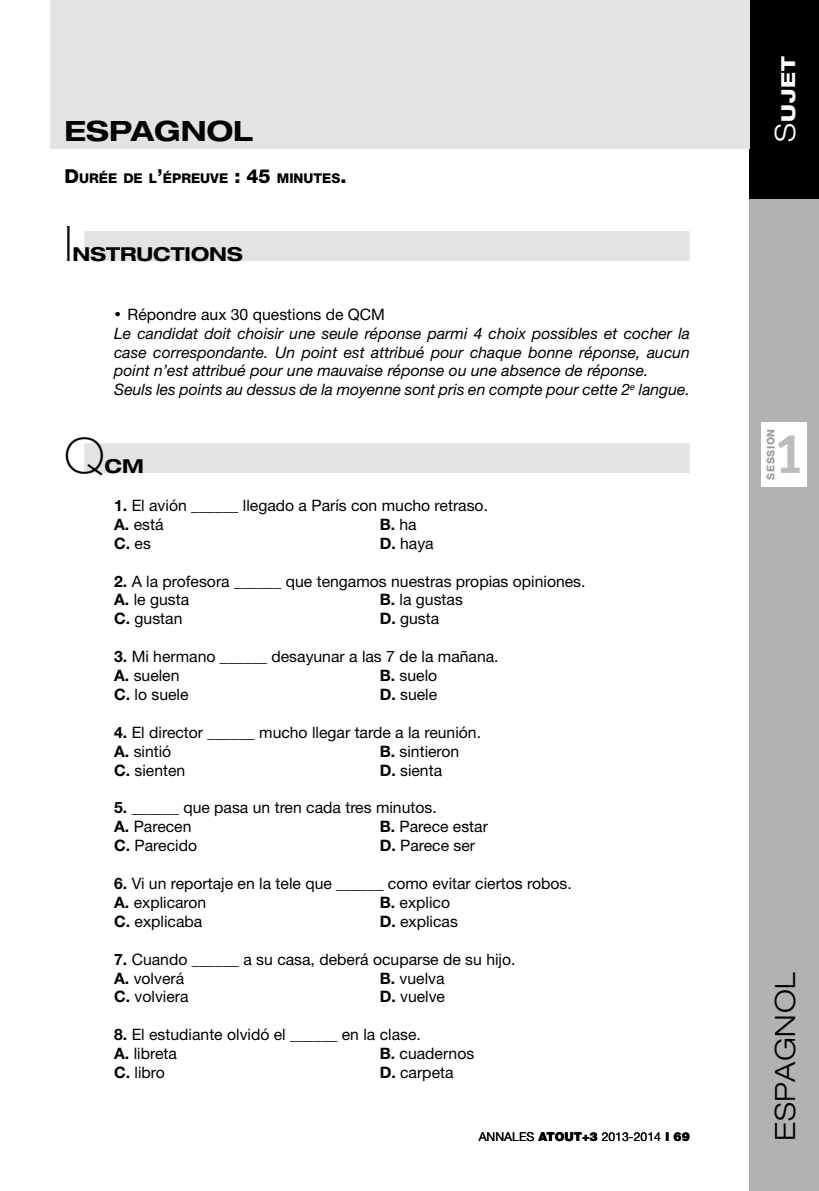
<style>
.page{position:relative;width:819px;height:1191px;background:#fff}
.page>*{position:absolute;margin:0;border:0;box-sizing:border-box;transform-origin:0 0}
.t1{font:700 56px "Officina Sans";color:#bbbcbe}
.t2{font:100 expanded 49px "Helvetica Neue";color:#000}
.t3{font:300 expanded 28px "Helvetica Neue";letter-spacing:.03em;color:#000}
.t4{font:700 expanded 28px "Helvetica Neue";color:#000}
.t5{font:700 expanded 19.25px "Helvetica Neue";color:#000}
.t6{font:800 expanded 19.25px "Helvetica Neue";color:#fff}
.t7{font:15.75px/18.9px "Helvetica Neue";color:#000}
.t8{font:italic 15.75px/18.9px "Helvetica Neue";color:#000}
.t9{font:700 15.75px "Helvetica Neue";color:#000}
.t10{font:800 13.47px "Helvetica Neue";color:#000}
.t11{font:12.25px "Helvetica Neue";color:#000}
.t12{font:800 10.5px "Helvetica Neue";letter-spacing:.05em;color:#9c9d9f}
.s1{font-size:19.25px}
.s2{font-style:normal}
.s3{font-weight:700}
.s4{font-weight:400}
.s5{font-weight:900}
.s6{font-weight:300;font-size:28px}
</style>
<div class="page">
<div style="left:749px;top:0;width:70px;height:1191px;background:#b1b2b4"></div>
<div style="left:749px;top:0;width:70px;height:198px;background:#000"></div>
<div style="left:761px;top:422px;width:45px;height:64px;background:#fff"></div>
<div style="left:50px;top:0;width:699px;height:149px;background:#e2e3e4"></div>
<div style="left:84px;top:231px;width:606px;height:30px;background:#e2e3e4"></div>
<div style="left:84px;top:443px;width:606px;height:30px;background:#e2e3e4"></div>
<h3 class="t4" style="left:64px;top:114px;width:166px">ESPAGNOL</h3>
<p class="t10" style="left:64px;top:170px;width:283px"><span class="s1">D</span>URÉE DE L<span class="s1">’</span>ÉPREUVE <span class="s1">: 45</span> MINUTES<span class="s1">.</span></p>
<h2 class="t2" style="left:64px;top:214px;width:10px">I</h2>
<p class="t5" style="left:73px;top:242px;width:154px">NSTRUCTIONS</p>
<p class="t8" style="left:114px;top:304px;width:577px">• <span class="s2">Répondre aux 30 questions de QCM<br></span>Le candidat doit choisir une seule réponse parmi 4 choix possibles et cocher la case correspondante. Un point est attribué pour chaque bonne réponse, aucun point n’est attribué pour une mauvaise réponse ou une absence de réponse.<br>Seuls les points au dessus de la moyenne sont pris en compte pour cette 2<sup>e</sup> langue.</p>
<h2 class="t2" style="left:64px;top:426px;width:41px">Q</h2>
<p class="t5" style="left:104px;top:454px;width:41px">CM</p>
<p class="t7" style="left:114px;top:495px;width:375px"><span class="s3">1.</span> El avión ______ llegado a París con mucho retraso.<br><span class="s3">A.</span> está</p>
<p class="t9" style="left:379px;top:514px;width:39px">B. <span class="s4">ha</span></p>
<p class="t9" style="left:114px;top:533px;width:38px">C. <span class="s4">es</span></p>
<p class="t7" style="left:379px;top:533px;width:55px"><span class="s3">D.</span> haya</p>
<p class="t7" style="left:114px;top:571px;width:473px"><span class="s3">2.</span> A la profesora ______ que tengamos nuestras propias opiniones.<br><span class="s3">A.</span> le gusta</p>
<p class="t7" style="left:379px;top:590px;width:85px"><span class="s3">B.</span> la gustas</p>
<p class="t7" style="left:114px;top:609px;width:70px"><span class="s3">C.</span> gustan</p>
<p class="t7" style="left:379px;top:609px;width:61px"><span class="s3">D.</span> gusta</p>
<p class="t7" style="left:114px;top:647px;width:386px"><span class="s3">3.</span> Mi hermano ______ desayunar a las 7 de la mañana.<br><span class="s3">A.</span> suelen</p>
<p class="t7" style="left:379px;top:666px;width:59px"><span class="s3">B.</span> suelo</p>
<p class="t7" style="left:114px;top:684px;width:76px"><span class="s3">C.</span> lo suele</p>
<p class="t7" style="left:379px;top:684px;width:59px"><span class="s3">D.</span> suele</p>
<p class="t7" style="left:114px;top:722px;width:368px"><span class="s3">4.</span> El director ______ mucho llegar tarde a la reunión.<br><span class="s3">A.</span> sintió</p>
<p class="t7" style="left:379px;top:741px;width:81px"><span class="s3">B.</span> sintieron</p>
<p class="t7" style="left:114px;top:760px;width:73px"><span class="s3">C.</span> sienten</p>
<p class="t7" style="left:379px;top:760px;width:64px"><span class="s3">D.</span> sienta</p>
<p class="t7" style="left:114px;top:798px;width:324px"><span class="s3">5.</span> ______ que pasa un tren cada tres minutos.<br><span class="s3">A.</span> Parecen</p>
<p class="t7" style="left:379px;top:817px;width:110px"><span class="s3">B.</span> Parece estar</p>
<p class="t7" style="left:114px;top:836px;width:84px"><span class="s3">C.</span> Parecido</p>
<p class="t7" style="left:379px;top:836px;width:97px"><span class="s3">D.</span> Parece ser</p>
<p class="t7" style="left:114px;top:873px;width:459px"><span class="s3">6.</span> Vi un reportaje en la tele que ______ como evitar ciertos robos.<br><span class="s3">A.</span> explicaron</p>
<p class="t7" style="left:379px;top:892px;width:72px"><span class="s3">B.</span> explico</p>
<p class="t7" style="left:114px;top:911px;width:90px"><span class="s3">C.</span> explicaba</p>
<p class="t7" style="left:379px;top:911px;width:80px"><span class="s3">D.</span> explicas</p>
<p class="t7" style="left:114px;top:949px;width:403px"><span class="s3">7.</span> Cuando ______ a su casa, deberá ocuparse de su hijo.<br><span class="s3">A.</span> volverá</p>
<p class="t7" style="left:379px;top:968px;width:66px"><span class="s3">B.</span> vuelva</p>
<p class="t7" style="left:114px;top:987px;width:76px"><span class="s3">C.</span> volviera</p>
<p class="t7" style="left:379px;top:987px;width:67px"><span class="s3">D.</span> vuelve</p>
<p class="t7" style="left:114px;top:1025px;width:308px"><span class="s3">8.</span> El estudiante olvidó el ______ en la clase.<br><span class="s3">A.</span> libreta</p>
<p class="t7" style="left:379px;top:1044px;width:96px"><span class="s3">B.</span> cuadernos</p>
<p class="t7" style="left:114px;top:1062px;width:52px"><span class="s3">C.</span> libro</p>
<p class="t7" style="left:379px;top:1062px;width:75px"><span class="s3">D.</span> carpeta</p>
<p class="t11" style="left:478px;top:1129px;width:213px">ANNALES <span class="s5">ATOUT+3</span> 2013-2014 <span class="s5">l 69</span></p>
<p class="t6" style="left:775px;top:142px;width:87px;rotate:-90deg"><span class="s6">S</span>ujet</p>
<p class="t12" style="left:764px;top:479px;width:52px;rotate:-90deg">SESSION</p>
<h1 class="t1" style="left:773px;top:419px;width:33px">1</h1>
<h3 class="t3" style="left:768px;top:1141px;width:171px;rotate:-90deg">espagnol</h3>
</div>
